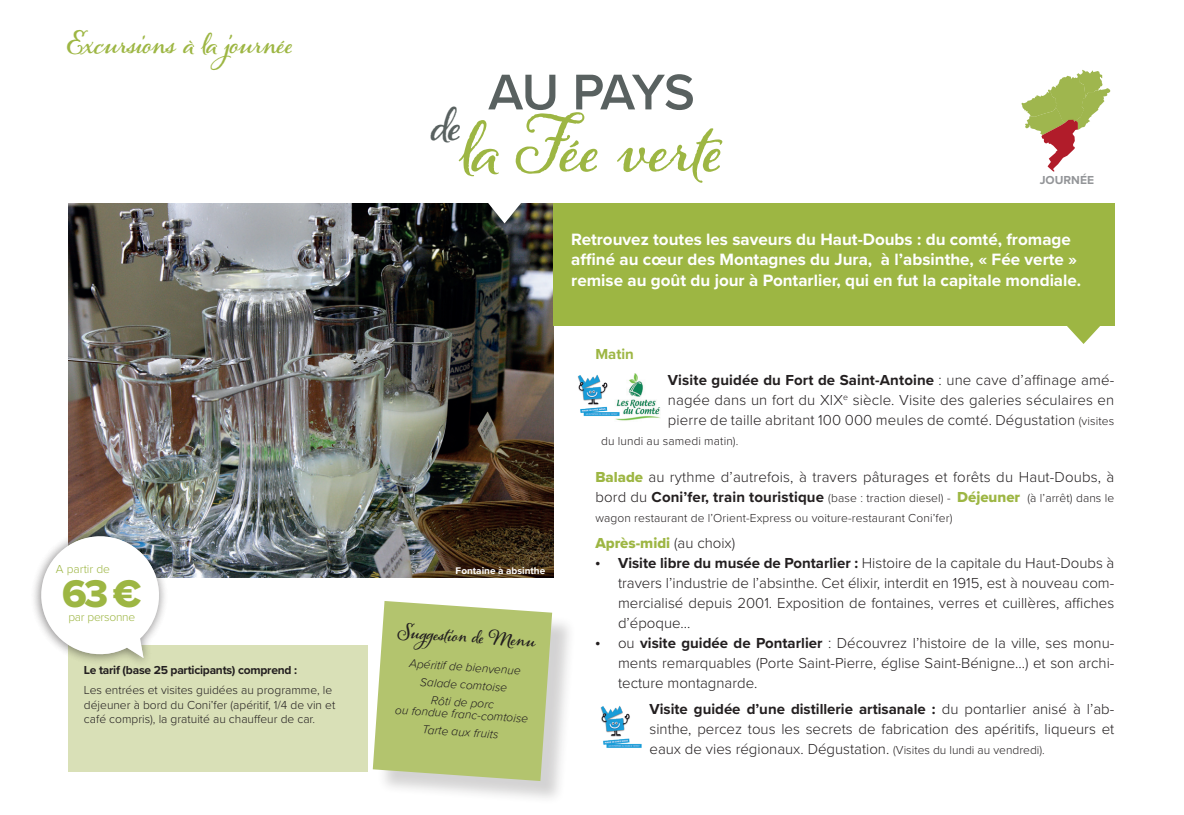
<style>
.page{position:relative;width:1184px;height:815px;background:#fff}
.page>*{position:absolute;margin:0;border:0;box-sizing:border-box;transform-origin:0 0}
.Style_de_paragraphe_4{font:700 70px "Alana";letter-spacing:-.02em;color:#9db643}
.TITRE1{font:600 52px "Proxima Nova";letter-spacing:-.045em;color:#596160}
.Style_de_paragraphe_4-2{font:700 48px "Alana";color:#596160}
.t1{font:40px "Proxima Nova Extrabld";color:#9db643}
.Titre_produit{font:700 28px "Alana";letter-spacing:.025em;color:#9db643}
.t2{font:700 18px "Alana";color:#231f20}
.ACCROCHE{font:700 17px/20.4px "Proxima Nova";color:#fff}
.programme{font:300 15px/20px "Proxima Nova";color:#231f20;text-align:justify}
.t3{font:15px "Proxima Nova Extrabld";color:#9db643}
.t4{font:700 15px "Proxima Nova";color:#9db643}
.programme-2{font:300 12px/14.4px "Proxima Nova";color:#231f20}
.t5{font:italic 300 12px "Proxima Nova";color:#231f20}
.t6{font:700 12px "Proxima Nova";letter-spacing:-.02em;color:#231f20}
.t7{font:300 12px "Proxima Nova";letter-spacing:-.02em;color:#9db643}
.t8{font:300 12px "Proxima Nova";color:#9db643}
.t9{font:700 12px "Proxima Nova";color:#939598}
.ACCROCHE-2{font:700 10px "Proxima Nova";color:#fff}
.s1{font-weight:700}
.s2{font-size:12px}
.s3{font-family:"Proxima Nova Extrabld";font-weight:400;color:#9db643}
.s4{font-size:15px}
.s5{font-weight:700;font-size:15px}
.s6{font-family:"Proxima Nova Extrabld";font-weight:400;font-size:15px;color:#9db643}
.s7{font-family:"Proxima Nova";font-weight:300;color:#231f20}
.s8{font-family:"Myriad Pro";font-weight:400;font-size:17px}
</style>
<div class="page">
<img style="left:68px;top:203px;width:485px;height:374px">
<svg style="left:477px;top:203px;width:55px;height:20px"></svg>
<svg style="left:1051px;top:309px;width:64px;height:35px"></svg>
<div style="left:553px;top:203px;width:561px;height:122px;background:#9db643"></div>
<div style="left:376px;top:604px;width:200px;height:201px;background:#231f20;opacity:.2"></div>
<svg style="left:373px;top:601px;width:179px;height:179px;background:#b9c87c"></svg>
<svg style="left:1021px;top:70px;width:89px;height:101px"></svg>
<img style="left:621px;top:373px;width:39px;height:48px">
<img style="left:578px;top:374px;width:43px;height:47px">
<img style="left:600px;top:705px;width:42px;height:43px">
<div style="left:68px;top:644px;width:300px;height:127px;background:#d9e0b7"></div>
<img style="left:68px;top:520px;width:111px;height:142px">
<svg style="left:34px;top:529px;width:132px;height:128px"></svg>
<p class="Titre_produit" style="left:67px;top:27px;width:227px">Excursions à la journée</p>
<p class="t8" style="left:56px;top:560px;width:56px">A partir de</p>
<p class="t1" style="left:62px;top:563px;width:81px">63 €</p>
<p class="t7" style="left:68px;top:608px;width:68px">par personne</p>
<p class="t6" style="left:84px;top:661px;width:215px">Le tarif (base 25 participants) comprend :</p>
<p class="programme-2" style="left:84px;top:682px;width:253px">Les entrées et visites guidées au programme, le déjeuner à bord du Coni’fer (apéritif, 1/4 de vin et café compris), la gratuité au chauffeur de car.</p>
<p class="TITRE1" style="left:488px;top:53px;width:208px">AU PAYS</p>
<p class="Style_de_paragraphe_4-2" style="left:432px;top:95px;width:32px">de</p>
<p class="Style_de_paragraphe_4" style="left:460px;top:106px;width:265px">la Fée verte</p>
<p class="t9" style="left:1039px;top:171px;width:56px">JOURNÉE</p>
<p class="ACCROCHE" style="left:571px;top:228px;width:511px">Retrouvez toutes les saveurs du Haut-Doubs : du comté, fromage affiné au cœur des Montagnes du Jura, à l’absinthe, « Fée verte » remise au goût du jour à Pontarlier, qui en fut la capitale mondiale.</p>
<p class="ACCROCHE-2" style="left:455px;top:562px;width:91px">Fontaine à absinthe</p>
<p class="t2" style="left:399px;top:620px;width:138px;rotate:4deg">Suggestion de Menu</p>
<p class="t5" style="left:410px;top:654px;width:113px;rotate:4deg">Apéritif de bienvenue</p>
<p class="t5" style="left:421px;top:672px;width:89px;rotate:4deg">Salade comtoise</p>
<p class="t5" style="left:432px;top:690px;width:65px;rotate:4deg">Rôti de porc</p>
<p class="t5" style="left:396px;top:700px;width:135px;rotate:4deg">ou fondue franc-comtoise</p>
<p class="t5" style="left:423px;top:720px;width:78px;rotate:4deg">Tarte aux fruits</p>
<p class="t4" style="left:595px;top:343px;width:40px">Matin</p>
<p class="programme" style="left:668px;top:369px;width:448px"><span class="s1">Visite guidée du Fort de Saint-Antoine</span> : une cave d’affinage amé&shy;nagée dans un fort du XIX<sup>e</sup> siècle. Visite des galeries séculaires en pierre de taille abritant 100 000 meules de comté. Dégustation <span class="s2">(visites</span></p>
<p class="programme-2" style="left:601px;top:433px;width:139px">du lundi au samedi matin).</p>
<p class="programme" style="left:595px;top:466px;width:520px"><span class="s3">Balade</span> au rythme d’autrefois, à travers pâturages et forêts du Haut-Doubs, à</p>
<p class="programme-2" style="left:595px;top:487px;width:520px;line-height:20px"><span class="s4">bord du</span> <span class="s5">Coni’fer, train touristique</span> (base : traction diesel) - <span class="s6">Déjeuner</span> (à l’arrêt) dans le wagon restaurant de l’Orient-Express ou voiture-restaurant Coni’fer)</p>
<p class="t3" style="left:595px;top:531px;width:141px">Après-midi <span class="s7">(au choix)</span></p>
<p class="programme" style="left:618px;top:552px;width:498px;text-indent:-23px"><span class="s8">•</span> <span class="s1">Visite libre du musée de Pontarlier :</span> Histoire de la capitale du Haut-Doubs à travers l’industrie de l’absinthe. Cet élixir, interdit en 1915, est à nouveau com&shy;mercialisé depuis 2001. Exposition de fontaines, verres et cuillères, affiches d’époque...</p>
<p class="programme" style="left:618px;top:632px;width:498px;text-indent:-23px"><span class="s8">•</span> ou <span class="s1">visite guidée de Pontarlier</span> : Découvrez l’histoire de la ville, ses monu&shy;ments remarquables (Porte Saint-Pierre, église Saint-Bénigne...) et son archi&shy;tecture montagnarde.</p>
<p class="programme" style="left:649px;top:697px;width:466px"><span class="s1">Visite guidée d’une distillerie artisanale :</span> du pontarlier anisé à l’ab&shy;sinthe, percez tous les secrets de fabrication des apéritifs, liqueurs et eaux de vies régionaux. Dégustation. <span class="s2">(Visites du lundi au vendredi).</span></p>
</div>
